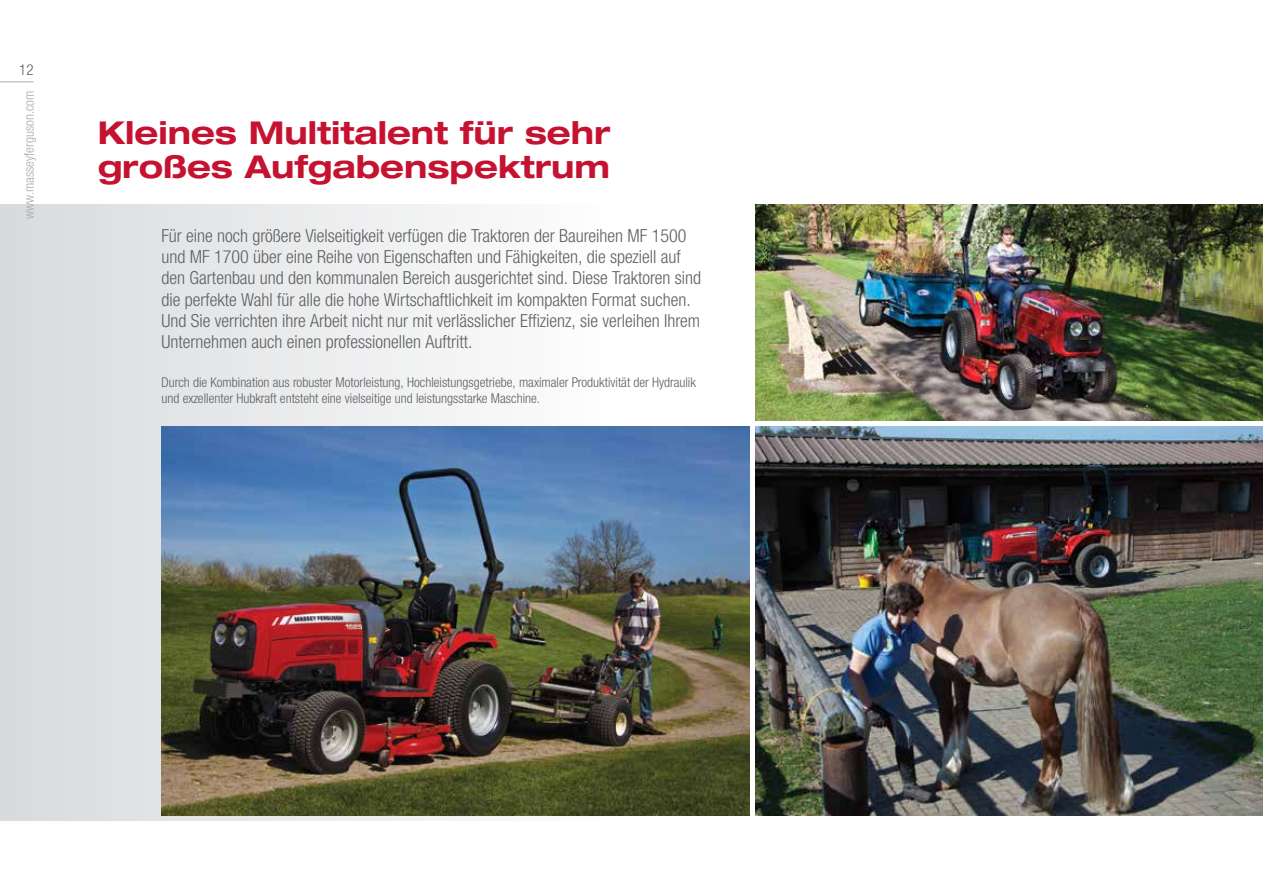
<style>
.page{position:relative;width:1263px;height:893px;background:#fff}
.page>*{position:absolute;margin:0;border:0;box-sizing:border-box;transform-origin:0 0}
.t1{font:700 expanded 31.5px/34.5px "Helvetica Neue";color:#c41230}
.t2{font:300 condensed 18px/21px "Helvetica Neue LTW1 G";color:#5f6062}
.t3{font:300 condensed 15px "Helvetica Neue LTW1 G";color:#5f6062}
.t4{font:300 condensed 13.5px/15.8px "Helvetica Neue LTW1 G";color:#5f6062}
.t5{font:300 condensed 13.5px "Helvetica Neue LTW1 G";color:#aaacaf}
</style>
<div class="page">
<div style="left:0;top:204px;width:621px;height:616px;background:linear-gradient(to right,#d8dadb,#fcfdfd)"></div>
<img style="left:755px;top:427px;width:508px;height:389px">
<img style="left:162px;top:427px;width:587px;height:389px">
<img style="left:755px;top:205px;width:508px;height:216px">
<hr style="left:0;top:81px;width:34px;height:1px;background:#aaacaf">
<p class="t3" style="left:19px;top:61px;width:16px">12</p>
<p class="t5" style="left:21px;top:219px;width:130px;rotate:-90deg">www.masseyferguson.com</p>
<h1 class="t1" style="left:98px;top:114px;width:514px">Kleines Multitalent für sehr großes Aufgabenspektrum</h1>
<p class="t2" style="left:162px;top:226px;width:541px">Für eine noch größere Vielseitigkeit verfügen die Traktoren der Baureihen MF 1500 und MF 1700 über eine Reihe von Eigenschaften und Fähigkeiten, die speziell auf den Gartenbau und den kommunalen Bereich ausgerichtet sind. Diese Traktoren sind die perfekte Wahl für alle die hohe Wirtschaftlichkeit im kompakten Format suchen.<br>Und Sie verrichten ihre Arbeit nicht nur mit verlässlicher Effizienz, sie verleihen Ihrem Unternehmen auch einen professionellen Auftritt.</p>
<p class="t4" style="left:162px;top:375px;width:536px">Durch die Kombination aus robuster Motorleistung, Hochleistungsgetriebe, maximaler Produktivität der Hydraulik und exzellenter Hubkraft entsteht eine vielseitige und leistungsstarke Maschine.</p>
</div>
